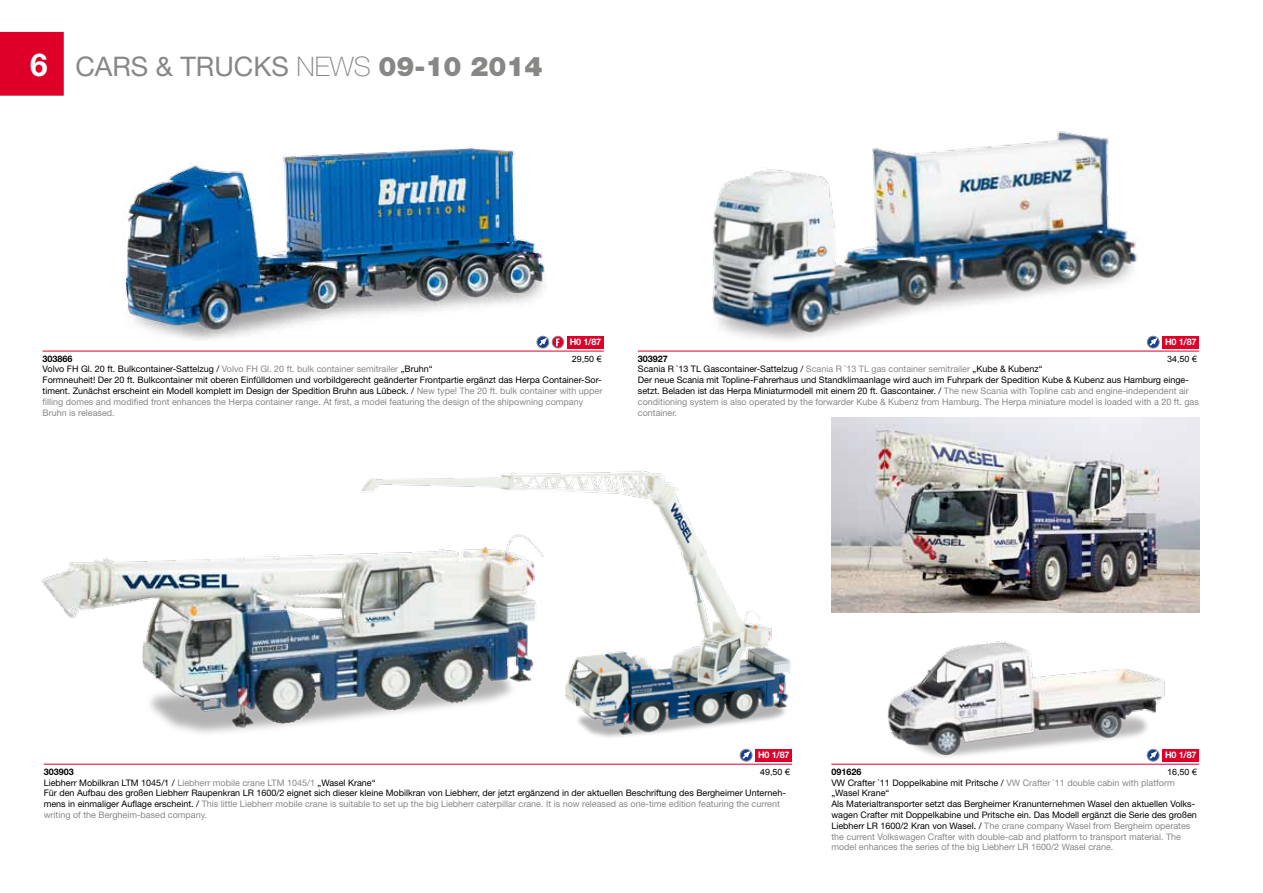
<style>
.page{position:relative;width:1263px;height:893px;background:#fff}
.page>*{position:absolute;margin:0;border:0;box-sizing:border-box;transform-origin:0 0}
.t1{font:700 31.5px "Helvetica Neue";color:#fff}
.t2{font:27px "Helvetica Neue";color:#878786}
.t3{font:9px/10.8px "Helvetica Neue";color:#000}
.t4{font:700 9px "Helvetica Neue";color:#000}
.t5{font:700 9px "Helvetica Neue";letter-spacing:-.02em;color:#fff}
.t6{font:8.7px "Arial";color:#000;scale:1.04 1}
.s1{font-weight:100}
.s2{font-weight:900}
.s3{color:#878786}
</style>
<div class="page">
<img style="left:873px;top:641px;width:308px;height:123px">
<img style="left:361px;top:470px;width:430px;height:279px">
<img style="left:663px;top:131px;width:527px;height:220px">
<hr style="left:638px;top:351px;width:561px;height:1px;background:#dd0029">
<div style="left:1162px;top:336px;width:37px;height:12px;background:#dd0029"></div>
<div style="left:1147px;top:336px;width:12px;height:12px;border:1px solid #878786;border-radius:50%"></div>
<svg style="left:1148px;top:338px;width:9px;height:10px"></svg>
<img style="left:125px;top:147px;width:427px;height:202px">
<hr style="left:43px;top:351px;width:561px;height:1px;background:#dd0029">
<div style="left:567px;top:336px;width:37px;height:12px;background:#dd0029"></div>
<div style="left:537px;top:336px;width:12px;height:12px;border:1px solid #878786;border-radius:50%"></div>
<svg style="left:537px;top:338px;width:10px;height:10px"></svg>
<svg style="left:552px;top:336px;width:12px;height:12px"></svg>
<div style="left:552px;top:336px;width:12px;height:12px;border:1px solid #878786;border-radius:50%"></div>
<svg style="left:556px;top:339px;width:4px;height:7px"></svg>
<hr style="left:831px;top:764px;width:368px;height:1px;background:#dd0029">
<hr style="left:44px;top:764px;width:748px;height:1px;background:#dd0029">
<div style="left:1162px;top:749px;width:37px;height:12px;background:#dd0029"></div>
<div style="left:755px;top:749px;width:37px;height:12px;background:#dd0029"></div>
<img style="left:41px;top:521px;width:529px;height:228px">
<div style="left:740px;top:749px;width:12px;height:12px;border:1px solid #878786;border-radius:50%"></div>
<svg style="left:741px;top:751px;width:9px;height:10px"></svg>
<div style="left:1147px;top:749px;width:12px;height:12px;border:1px solid #878786;border-radius:50%"></div>
<svg style="left:1148px;top:751px;width:9px;height:10px"></svg>
<img style="left:831px;top:417px;width:368px;height:195px">
<div style="left:0;top:32px;width:64px;height:64px;background:#dd0029"></div>
<h1 class="t1" style="left:30px;top:45px;width:19px">6</h1>
<h2 class="t2" style="left:75px;top:50px;width:469px">CARS &amp; TRUCKS <span class="s1">NEWS</span> <span class="s2">09-10 2014</span></h2>
<p class="t5" style="left:570px;top:336px;width:33px">H0 1/87</p>
<p class="t4" style="left:43px;top:353px;width:32px">303866</p>
<p class="t6" style="left:572px;top:353px;width:30px">29,50 €</p>
<p class="t3" style="left:43px;top:364px;width:561px">Volvo FH Gl. 20 ft. Bulkcontainer-Sattelzug / <span class="s3">Volvo FH Gl. 20 ft. bulk container semitrailer</span> „Bruhn“<br>Formneuheit! Der 20 ft. Bulkcontainer mit oberen Einfülldomen und vorbildgerecht geänderter Frontpartie ergänzt das Herpa Container-Sor&shy;timent. Zunächst erscheint ein Modell komplett im Design der Spedition Bruhn aus Lübeck. / <span class="s3">New type! The 20 ft. bulk container with upper filling domes and modified front enhances the Herpa container range. At first, a model featuring the design of the shipowning company Bruhn is released.</span></p>
<p class="t5" style="left:1165px;top:336px;width:33px">H0 1/87</p>
<p class="t4" style="left:638px;top:353px;width:32px">303927</p>
<p class="t6" style="left:1167px;top:353px;width:30px">34,50 €</p>
<p class="t3" style="left:638px;top:364px;width:563px">Scania R `13 TL Gascontainer-Sattelzug / <span class="s3">Scania R `13 TL gas container semitrailer</span> „Kube &amp; Kubenz“<br>Der neue Scania mit Topline-Fahrerhaus und Standklimaanlage wird auch im Fuhrpark der Spedition Kube &amp; Kubenz aus Hamburg einge&shy;setzt. Beladen ist das Herpa Miniaturmodell mit einem 20 ft. Gascontainer. / <span class="s3">The new Scania with Topline cab and engine-independent air conditioning system is also operated by the forwarder Kube &amp; Kubenz from Hamburg. The Herpa miniature model is loaded with a 20 ft. gas container.</span></p>
<p class="t5" style="left:758px;top:750px;width:33px">H0 1/87</p>
<p class="t5" style="left:1165px;top:750px;width:33px">H0 1/87</p>
<p class="t4" style="left:44px;top:766px;width:32px">303903</p>
<p class="t6" style="left:760px;top:766px;width:30px">49,50 €</p>
<p class="t3" style="left:44px;top:777px;width:743px">Liebherr Mobilkran LTM 1045/1 / <span class="s3">Liebherr mobile crane LTM 1045/1</span> „Wasel Krane“<br>Für den Aufbau des großen Liebherr Raupenkran LR 1600/2 eignet sich dieser kleine Mobilkran von Liebherr, der jetzt ergänzend in der aktuellen Beschriftung des Bergheimer Unterneh&shy;mens in einmaliger Auflage erscheint. / <span class="s3">This little Liebherr mobile crane is suitable to set up the big Liebherr caterpillar crane. It is now released as one-time edition featuring the current writing of the Bergheim-based company.</span></p>
<p class="t4" style="left:831px;top:766px;width:32px">091626</p>
<p class="t6" style="left:1167px;top:766px;width:30px">16,50 €</p>
<p class="t3" style="left:831px;top:777px;width:367px">VW Crafter `11 Doppelkabine mit Pritsche / <span class="s3">VW Crafter `11 double cabin with platform </span>„Wasel Krane“<br>Als Materialtransporter setzt das Bergheimer Kranunternehmen Wasel den aktuellen Volks&shy;wagen Crafter mit Doppelkabine und Pritsche ein. Das Modell ergänzt die Serie des großen Liebherr LR 1600/2 Kran von Wasel. / <span class="s3">The crane company Wasel from Bergheim operates the current Volkswagen Crafter with double-cab and platform to transport material. The model enhances the series of the big Liebherr LR 1600/2 Wasel crane.</span></p>
</div>
